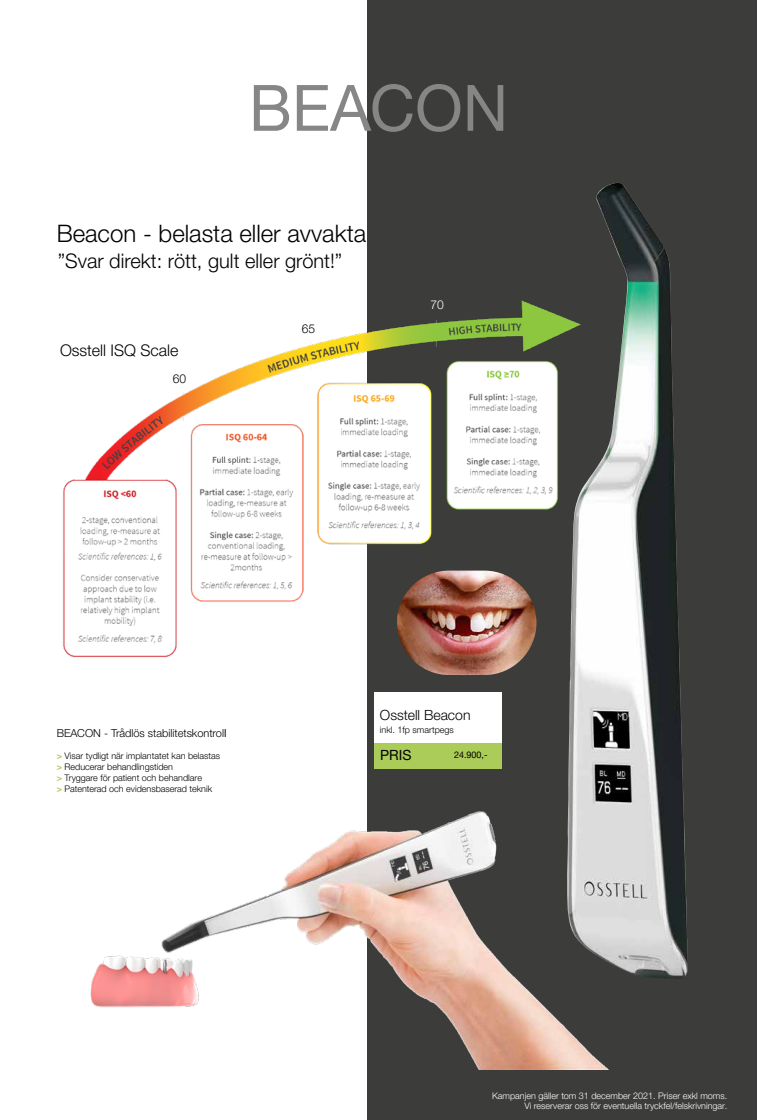
<style>
.page{position:relative;width:757px;height:1120px;background:#fff}
.page>*{position:absolute;margin:0;border:0;box-sizing:border-box;transform-origin:0 0}
.t1{font:64px "Helvetica Neue World 55 Roman";color:#878686}
.t2{font:24px "Helvetica Neue World 45 Lt";color:#000}
.t3{font:20px "Helvetica Neue World 45 Lt";color:#000}
.t4{font:16px "Helvetica Neue World 45 Lt";color:#000}
.t5{font:14px "Helvetica Neue World 45 Lt";color:#000}
.t6{font:14px "Helvetica Neue World 55 Roman";color:#000}
.t7{font:12px "Helvetica Neue World 45 Lt";color:#000}
.t8{font:12px "Helvetica Neue World 45 Lt";color:#fff}
.t9{font:11px "Helvetica Neue World 45 Lt";color:#000}
.t10{font:9px/10.8px "Helvetica Neue World 45 Lt";color:#000}
.t11{font:9px/10.8px "Helvetica Neue World 45 Lt";color:#fff;text-align:right}
.t12{font:9px "Helvetica Neue World 55 Roman";color:#000}
.s1{font-family:"Helvetica Neue World 55 Roman"}
.s2{font-family:"Helvetica Neue World 75";font-weight:700;color:#abcc58}
</style>
<div class="page">
<div style="left:367px;top:0;width:390px;height:1120px;background:#3c3c3b"></div>
<div style="left:375px;top:692px;width:127px;height:51px;background:#fff"></div>
<img style="left:397px;top:570px;width:139px;height:105px;border-radius:52px">
<img style="left:90px;top:695px;width:518px;height:374px">
<img style="left:567px;top:183px;width:121px;height:796px">
<img style="left:63px;top:280px;width:546px;height:384px">
<div style="left:430px;top:299px;width:14px;height:12px;background:#3c3c3b"></div>
<div style="left:299px;top:320px;width:23px;height:17px;background:#fff"></div>
<div style="left:170px;top:370px;width:23px;height:17px;background:#fff"></div>
<h1 class="t1" style="left:249px;top:71px;width:261px">BEACON</h1>
<h2 class="t2" style="left:57px;top:219px;width:311px">Beacon - belasta eller avvakta</h2>
<h3 class="t3" style="left:58px;top:249px;width:286px">”Svar direkt: rött, gult eller grönt!”</h3>
<h3 class="t4" style="left:60px;top:341px;width:120px">Osstell ISQ Scale</h3>
<h3 class="t7" style="left:173px;top:372px;width:15px">60</h3>
<h3 class="t7" style="left:302px;top:321px;width:15px">65</h3>
<h3 class="t8" style="left:430px;top:298px;width:15px">70</h3>
<p class="t9" style="left:57px;top:726px;width:171px">BEACON - Trådlös stabilitetskontrol<span class="s1">l</span></p>
<p class="t10" style="left:57px;top:751px;width:165px"><span class="s2">&gt;</span> Visar tydligt när implantatet kan belastas <span class="s2">&gt;</span> Reducerar behandlingstiden<br><span class="s2">&gt;</span> Tryggare för patient och behandlare<br><span class="s2">&gt;</span> Patenterad och evidensbaserad teknik</p>
<h3 class="t5" style="left:380px;top:707px;width:92px">Osstell Beacon</h3>
<p class="t10" style="left:380px;top:724px;width:75px">inkl. 1fp smartpegs</p>
<h3 class="t6" style="left:380px;top:747px;width:33px">PRIS</h3>
<p class="t12" style="left:454px;top:749px;width:35px">24.900,-</p>
<p class="t11" style="left:492px;top:1090px;width:237px">Kampanjen gäller tom 31 december 2021. Priser exkl moms.<br>Vi reserverar oss för eventuella tryckfel/felskrivningar.</p>
</div>
